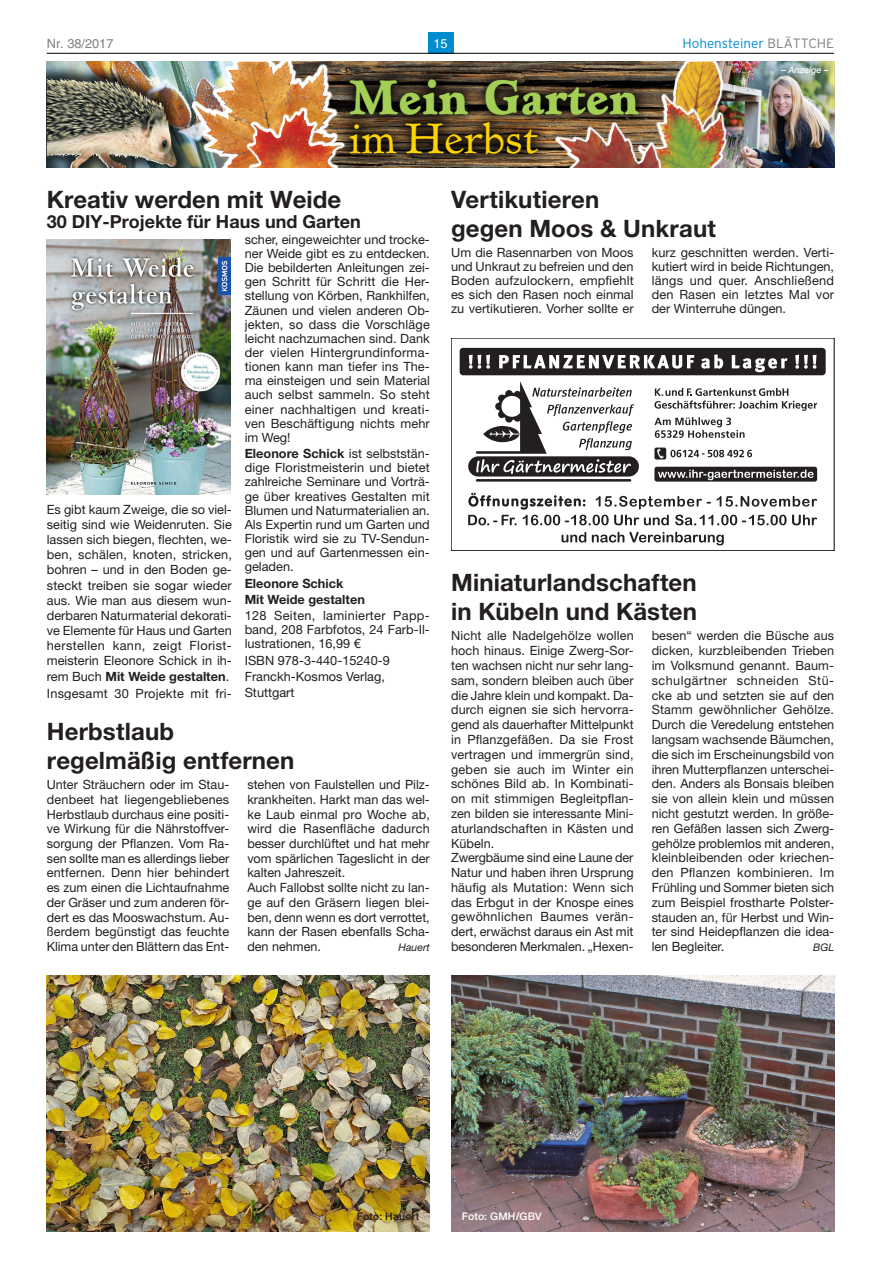
<style>
.page{position:relative;width:881px;height:1263px;background:#fff}
.page>*{position:absolute;margin:0;border:0;box-sizing:border-box;transform-origin:0 0}
.t1{font:800 condensed 49.5px "Hadriano";color:#a3cf57}
.t2{font:300 43.5px "Hadriano";color:#fed304}
.t3{font:700 24px/29.1px "Helvetica Neue LT";letter-spacing:.005em;color:#231f20}
.t4{font:700 18px "Helvetica Neue LT";color:#231f20}
.t5{font:300 13.5px "Interstate";color:#008cd0}
.t6{font:12.75px/14.9px "Helvetica Neue LT";color:#231f20;text-align:justify}
.t7{font:700 12.75px/16.2px "Helvetica Neue LT";color:#231f20}
.t8{font:12.75px "Helvetica Neue LT";letter-spacing:.02em;color:#231f20}
.t9{font:12.75px "Helvetica LT";color:#808080}
.t10{font:12.75px "Helvetica LT";color:#fff}
.t11{font:500 10.5px "Helvetica Neue LT";letter-spacing:.015em;color:#fff}
.t12{font:500 10.5px "Helvetica Neue LT";letter-spacing:.02em;color:#231f20}
.t13{font:italic 10.5px "Helvetica Neue LT";color:#231f20}
.t14{font:italic 500 9px "Helvetica Neue LT";color:#fff}
.s1{color:#808080}
.s2{font-weight:700}
</style>
<div class="page">
<div style="left:427px;top:32px;width:26px;height:21px;background:#008cd0"></div>
<hr style="left:47px;top:53px;width:786px;height:1px;background:#000">
<svg style="left:354px;top:64px;width:195px;height:104px;background:#3b2e20"></svg>
<img style="left:47px;top:62px;width:307px;height:106px">
<img style="left:252px;top:112px;width:50px;height:28px">
<img style="left:737px;top:62px;width:96px;height:106px">
<img style="left:549px;top:62px;width:188px;height:106px">
<img style="left:558px;top:125px;width:56px;height:21px">
<svg style="left:561px;top:532px;width:162px;height:13px"></svg>
<svg style="left:468px;top:493px;width:348px;height:32px"></svg>
<div style="left:451px;top:338px;width:382px;height:213px;border:1px solid #000"></div>
<svg style="left:468px;top:381px;width:170px;height:101px"></svg>
<svg style="left:654px;top:467px;width:162px;height:15px;background:#545151"></svg>
<svg style="left:654px;top:448px;width:97px;height:11px"></svg>
<svg style="left:654px;top:388px;width:162px;height:23px"></svg>
<svg style="left:654px;top:417px;width:90px;height:21px"></svg>
<svg style="left:459px;top:348px;width:366px;height:27px;background:#504d4e"></svg>
<img style="left:47px;top:239px;width:184px;height:255px">
<img style="left:47px;top:976px;width:382px;height:255px">
<img style="left:451px;top:976px;width:382px;height:255px">
<p class="t9" style="left:47px;top:39px;width:68px">Nr. 38/2017</p>
<p class="t10" style="left:433px;top:39px;width:16px">15</p>
<p class="t5" style="left:682px;top:35px;width:153px">Hohensteiner <span class="s1">BlättcHe</span></p>
<h1 class="t1" style="left:349px;top:66px;width:291px">Mein Garten</h1>
<h2 class="t2" style="left:349px;top:111px;width:191px">im Herbst</h2>
<p class="t14" style="left:781px;top:64px;width:49px">– Anzeige –</p>
<h3 class="t3" style="left:47px;top:184px;width:296px">Kreativ werden mit Weide</h3>
<h3 class="t4" style="left:47px;top:210px;width:315px">30 DIY-Projekte für Haus und Garten</h3>
<p class="t6" style="left:244px;top:234px;width:187px;line-height:14.1px">scher, eingeweichter und trocke&shy;ner Weide gibt es zu entdecken.<br>Die bebilderten Anleitungen zei&shy;gen Schritt für Schritt die Her&shy;stellung von Körben, Rankhilfen, Zäunen und vielen anderen Ob&shy;jekten, so dass die Vorschläge leicht nachzumachen sind. Dank der vielen Hintergrundinforma&shy;tionen kann man tiefer ins The&shy;ma einsteigen und sein Material auch selbst sammeln. So steht einer nachhaltigen und kreati&shy;ven Beschäftigung nichts mehr im Weg!</p>
<p class="t6" style="left:244px;top:448px;width:186px;line-height:14.1px"><span class="s2">Eleonore Schick</span> ist selbststän&shy;dige Floristmeisterin und bietet zahlreiche Seminare und Vorträ&shy;ge über kreatives Gestalten mit Blumen und Naturmaterialien an.<br>Als Expertin rund um Garten und Floristik wird sie zu TV-Sendun&shy;gen und auf Gartenmessen ein&shy;geladen.</p>
<p class="t7" style="left:244px;top:575px;width:122px">Eleonore Schick<br>Mit Weide gestalten</p>
<p class="t6" style="left:244px;top:610px;width:186px;line-height:14.1px">128 Seiten, laminierter Papp&shy;band, 208 Farbfotos, 24 Farb-Il&shy;lustrationen, 16,99 €</p>
<p class="t6" style="left:244px;top:653px;width:147px;line-height:16.4px;text-align:left">ISBN 978-3-440-15240-9<br>Franckh-Kosmos Verlag,<br>Stuttgart</p>
<h3 class="t3" style="left:47px;top:716px;width:249px">Herbstlaub regelmäßig entfernen</h3>
<p class="t6" style="left:47px;top:779px;width:184px">Unter Sträuchern oder im Stau&shy;denbeet hat liegengebliebenes Herbstlaub durchaus eine positi&shy;ve Wirkung für die Nährstoffver&shy;sorgung der Pflanzen. Vom Ra&shy;sen sollte man es allerdings lieber entfernen. Denn hier behindert es zum einen die Lichtaufnahme der Gräser und zum anderen för&shy;dert es das Mooswachstum. Au&shy;ßerdem begünstigt das feuchte Klima unter den Blättern das Ent-</p>
<p class="t6" style="left:247px;top:778px;width:184px;text-align:left">stehen von Faulstellen und Pilz&shy;krankheiten. Harkt man das wel&shy;ke Laub einmal pro Woche ab, wird die Rasenfläche dadurch besser durchlüftet und hat mehr vom spärlichen Tageslicht in der kalten Jahreszeit.<br>Auch Fallobst sollte nicht zu lan&shy;ge auf den Gräsern liegen blei&shy;ben, denn wenn es dort verrottet, kann der Rasen ebenfalls Scha&shy;den nehmen.</p>
<p class="t6" style="left:47px;top:503px;width:186px">Es gibt kaum Zweige, die so viel&shy;seitig sind wie Weidenruten. Sie lassen sich biegen, flechten, we&shy;ben, schälen, knoten, stricken, bohren – und in den Boden ge&shy;steckt treiben sie sogar wieder aus. Wie man aus diesem wun&shy;derbaren Naturmaterial dekorati&shy;ve Elemente für Haus und Garten herstellen kann, zeigt Florist&shy;meisterin Eleonore Schick in ih&shy;rem Buch <span class="s2">Mit Weide gestalten</span>.</p>
<p class="t8" style="left:47px;top:689px;width:186px">Insgesamt 30 Projekte mit fri-</p>
<p class="t13" style="left:398px;top:941px;width:33px">Hauert</p>
<h3 class="t3" style="left:451px;top:185px;width:266px;line-height:28.5px">Vertikutieren<br>gegen Moos &amp; Unkraut</h3>
<p class="t6" style="left:451px;top:247px;width:184px;line-height:14.1px">Um die Rasennarben von Moos und Unkraut zu befreien und den Boden aufzulockern, empfiehlt es sich den Rasen noch einmal zu vertikutieren. Vorher sollte er</p>
<p class="t6" style="left:651px;top:247px;width:184px;line-height:14.1px">kurz geschnitten werden. Verti&shy;kutiert wird in beide Richtungen, längs und quer. Anschließend den Rasen ein letztes Mal vor der Winterruhe düngen.</p>
<h3 class="t3" style="left:451px;top:567px;width:247px">Miniaturlandschaften in Kübeln und Kästen</h3>
<p class="t6" style="left:451px;top:630px;width:184px;text-align:left">Nicht alle Nadelgehölze wollen hoch hinaus. Einige Zwerg-Sor&shy;ten wachsen nicht nur sehr lang&shy;sam, sondern bleiben auch über die Jahre klein und kompakt. Da&shy;durch eignen sie sich hervorra&shy;gend als dauerhafter Mittelpunkt in Pflanzgefäßen. Da sie Frost vertragen und immergrün sind, geben sie auch im Winter ein schönes Bild ab. In Kombinati&shy;on mit stimmigen Begleitpflan&shy;zen bilden sie interessante Mini&shy;aturlandschaften in Kästen und<br>Kübeln.<br>Zwergbäume sind eine Laune der<br>Natur und haben ihren Ursprung häufig als Mutation: Wenn sich das Erbgut in der Knospe eines gewöhnlichen Baumes verän&shy;dert, erwächst daraus ein Ast mit besonderen Merkmalen. „Hexen-</p>
<p class="t6" style="left:651px;top:630px;width:184px">besen“ werden die Büsche aus dicken, kurzbleibenden Trieben im Volksmund genannt. Baum&shy;schulgärtner schneiden Stü&shy;cke ab und setzten sie auf den Stamm gewöhnlicher Gehölze.<br>Durch die Veredelung entstehen langsam wachsende Bäumchen, die sich im Erscheinungsbild von ihren Mutterpflanzen unterschei&shy;den. Anders als Bonsais bleiben sie von allein klein und müssen nicht gestutzt werden. In größe&shy;ren Gefäßen lassen sich Zwerg&shy;gehölze problemlos mit anderen, kleinbleibenden oder kriechen&shy;den Pflanzen kombinieren. Im Frühling und Sommer bieten sich zum Beispiel frostharte Polster&shy;stauden an, für Herbst und Win&shy;ter sind Heidepflanzen die idea&shy;len Begleiter.</p>
<p class="t13" style="left:812px;top:941px;width:22px">BGL</p>
<p class="t12" style="left:357px;top:1210px;width:64px">Foto: Hauert</p>
<p class="t11" style="left:461px;top:1210px;width:81px">Foto: GMH/GBV</p>
</div>
